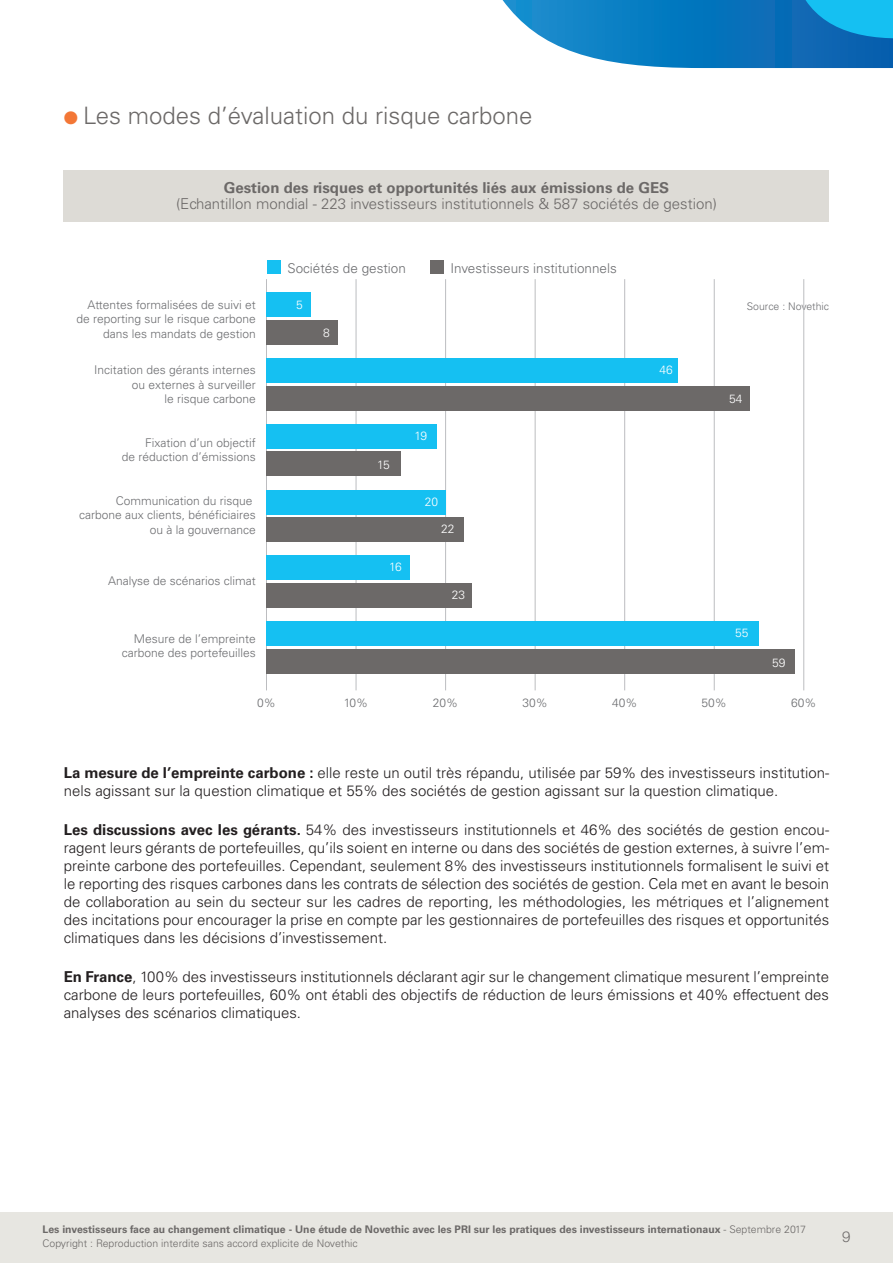
<style>
.page{position:relative;width:893px;height:1263px;background:#fff}
.page>*{position:absolute;margin:0;border:0;box-sizing:border-box;transform-origin:0 0}
.t1{font:300 24px "Univers LT Std";color:#6c6968}
.t2{font:300 15px/18px "Univers LT Std";color:#231f20;text-align:justify}
.t3{font:300 15px "Univers LT Std";color:#6c6968}
.t4{font:700 15px "Univers LT Std";color:#6c6968}
.t5{font:300 15px "Helvetica Neue LT Pro";color:#6c6968}
.t6{font:300 13.5px "Univers LT Std";color:#6c6d70}
.t7{font:300 12px/14.4px "Univers LT Std";color:#6c6d70;text-align:right}
.t8{font:300 12px "Univers LT Std";color:#fff}
.t9{font:700 10.5px/13.5px "Univers LT Std";color:#6c6968}
.t10{font:300 10.5px "Univers LT Std";color:#6c6d70}
.s1{color:#f37736}
.s2{font-weight:700}
.s3{font-weight:300}
</style>
<div class="page">
<div style="left:0;top:1212px;width:893px;height:51px;background:#e7e6e1"></div>
<svg style="left:503px;top:0;width:390px;height:68px"></svg>
<hr style="left:356px;top:279px;width:1px;height:411px;background:#bcbdc0">
<hr style="left:445px;top:279px;width:1px;height:411px;background:#bcbdc0">
<hr style="left:535px;top:279px;width:1px;height:411px;background:#bcbdc0">
<hr style="left:624px;top:279px;width:1px;height:411px;background:#bcbdc0">
<hr style="left:714px;top:279px;width:1px;height:411px;background:#bcbdc0">
<hr style="left:803px;top:279px;width:1px;height:411px;background:#bcbdc0">
<hr style="left:266px;top:279px;width:1px;height:411px;background:#bcbdc0">
<div style="left:266px;top:649px;width:529px;height:25px;background:#6c6968"></div>
<div style="left:266px;top:621px;width:493px;height:25px;background:#15c0f2"></div>
<div style="left:266px;top:583px;width:206px;height:25px;background:#6c6968"></div>
<div style="left:266px;top:555px;width:144px;height:25px;background:#15c0f2"></div>
<div style="left:266px;top:517px;width:197px;height:25px;background:#6c6968"></div>
<div style="left:266px;top:490px;width:180px;height:25px;background:#15c0f2"></div>
<div style="left:266px;top:451px;width:135px;height:25px;background:#6c6968"></div>
<div style="left:266px;top:424px;width:171px;height:25px;background:#15c0f2"></div>
<div style="left:266px;top:386px;width:484px;height:25px;background:#6c6968"></div>
<div style="left:266px;top:358px;width:412px;height:25px;background:#15c0f2"></div>
<div style="left:266px;top:320px;width:72px;height:25px;background:#6c6968"></div>
<div style="left:266px;top:292px;width:45px;height:25px;background:#15c0f2"></div>
<div style="left:267px;top:261px;width:14px;height:13px;background:#15c0f2"></div>
<div style="left:430px;top:261px;width:14px;height:13px;background:#6c6968"></div>
<div style="left:64px;top:170px;width:765px;height:51px;background:#dddbd6"></div>
<p class="t1" style="left:64px;top:101px;width:470px"><span class="s1">●</span> Les modes d’évaluation du risque carbone</p>
<p class="t4" style="left:224px;top:179px;width:447px">Gestion des risques et opportunités liés aux émissions de GES</p>
<p class="t3" style="left:176px;top:195px;width:542px">(Echantillon mondial - 223 investisseurs institutionnels &amp; 587 sociétés de gestion)</p>
<p class="t7" style="left:77px;top:297px;width:181px">Attentes formalisées de suivi et de reporting sur le risque carbone dans les mandats de gestion</p>
<p class="t7" style="left:94px;top:363px;width:163px">Incitation des gérants internes ou externes à surveiller<br>le risque carbone</p>
<p class="t7" style="left:122px;top:435px;width:136px">Fixation d’un objectif<br>de réduction d’émissions</p>
<p class="t7" style="left:79px;top:493px;width:178px">Communication du risque carbone aux clients, bénéficiaires ou à la gouvernance</p>
<p class="t7" style="left:108px;top:573px;width:149px">Analyse de scénarios climat</p>
<p class="t7" style="left:122px;top:631px;width:136px">Mesure de l’empreinte carbone des portefeuilles</p>
<p class="t6" style="left:287px;top:260px;width:120px">Sociétés de gestion</p>
<p class="t6" style="left:450px;top:260px;width:168px">Investisseurs institutionnels</p>
<p class="t8" style="left:296px;top:297px;width:8px">5</p>
<p class="t8" style="left:323px;top:326px;width:8px">8</p>
<p class="t8" style="left:377px;top:457px;width:14px">15</p>
<p class="t8" style="left:389px;top:559px;width:14px">16</p>
<p class="t8" style="left:414px;top:429px;width:14px">19</p>
<p class="t8" style="left:425px;top:495px;width:15px">20</p>
<p class="t8" style="left:441px;top:522px;width:15px">22</p>
<p class="t8" style="left:452px;top:588px;width:15px">23</p>
<p class="t8" style="left:659px;top:363px;width:15px">46</p>
<p class="t10" style="left:747px;top:299px;width:84px">Source : Novethic</p>
<p class="t8" style="left:729px;top:391px;width:15px">54</p>
<p class="t8" style="left:735px;top:626px;width:15px">55</p>
<p class="t8" style="left:772px;top:655px;width:15px">59</p>
<p class="t7" style="left:257px;top:696px;width:20px">0%</p>
<p class="t7" style="left:344px;top:696px;width:26px">10%</p>
<p class="t7" style="left:433px;top:696px;width:27px">20%</p>
<p class="t7" style="left:522px;top:696px;width:27px">30%</p>
<p class="t7" style="left:612px;top:696px;width:27px">40%</p>
<p class="t7" style="left:702px;top:696px;width:27px">50%</p>
<p class="t7" style="left:791px;top:696px;width:27px">60%</p>
<p class="t2" style="left:64px;top:763px;width:767px"><span class="s2">La mesure de l’empreinte carbone :</span> elle reste un outil très répandu, utilisée par 59% des investisseurs institution&shy;nels agissant sur la question climatique et 55% des sociétés de gestion agissant sur la question climatique.</p>
<p class="t2" style="left:64px;top:821px;width:767px"><span class="s2">Les discussions avec les gérants.</span> 54% des investisseurs institutionnels et 46% des sociétés de gestion encou&shy;ragent leurs gérants de portefeuilles, qu’ils soient en interne ou dans des sociétés de gestion externes, à suivre l’em&shy;preinte carbone des portefeuilles. Cependant, seulement 8% des investisseurs institutionnels formalisent le suivi et le reporting des risques carbones dans les contrats de sélection des sociétés de gestion. Cela met en avant le besoin de collaboration au sein du secteur sur les cadres de reporting, les méthodologies, les métriques et l’alignement des incitations pour encourager la prise en compte par les gestionnaires de portefeuilles des risques et opportunités climatiques dans les décisions d’investissement.</p>
<p class="t2" style="left:64px;top:968px;width:767px"><span class="s2">En France</span>, 100% des investisseurs institutionnels déclarant agir sur le changement climatique mesurent l’empreinte carbone de leurs portefeuilles, 60% ont établi des objectifs de réduction de leurs émissions et 40% effectuent des analyses des scénarios climatiques.</p>
<p class="t9" style="left:43px;top:1223px;width:765px">Les investisseurs face au changement climatique - Une étude de Novethic avec les PRI sur les pratiques des investisseurs internationaux <span class="s3">- Septembre 2017<br>Copyright : Reproduction interdite sans accord explicite de Novethic</span></p>
<p class="t5" style="left:842px;top:1228px;width:10px">9</p>
</div>
